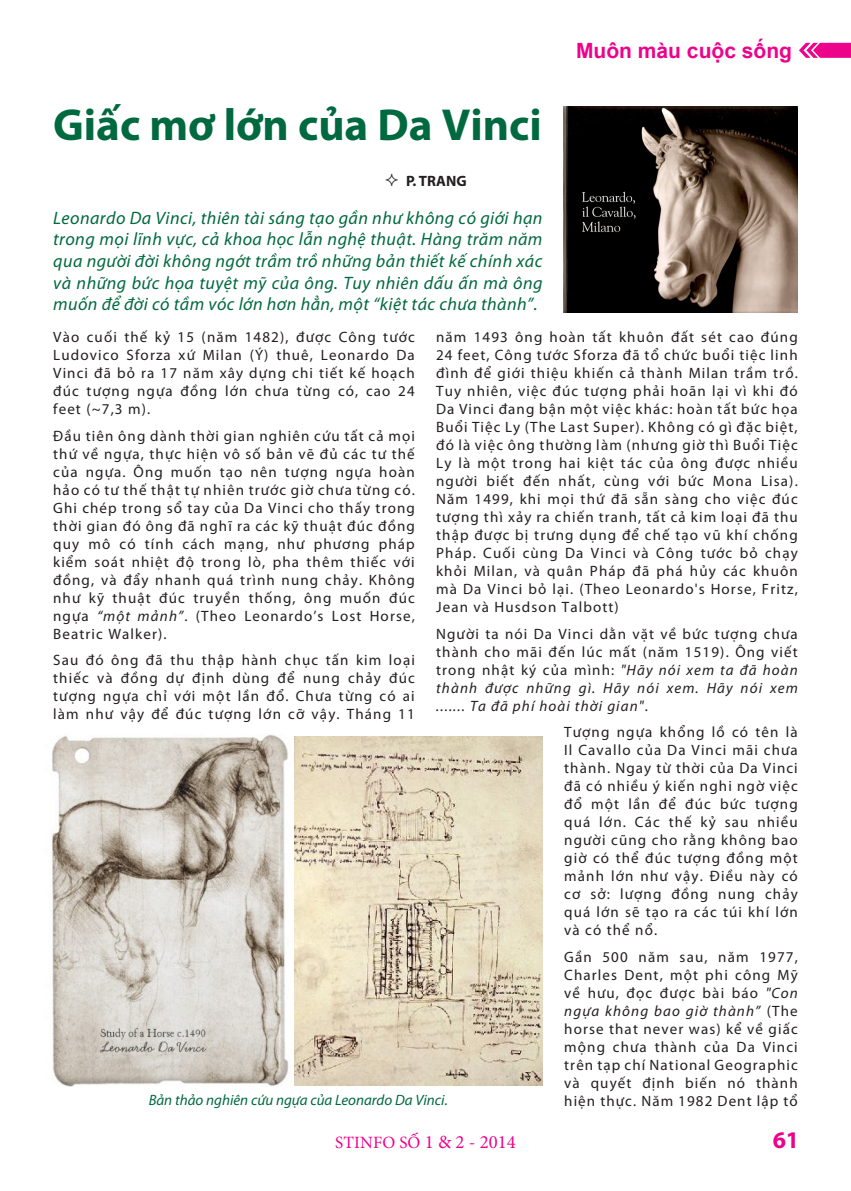
<style>
.page{position:relative;width:851px;height:1191px;background:#fff}
.page>*{position:absolute;margin:0;border:0;box-sizing:border-box;transform-origin:0 0}
.t1{font:700 45px "Myriad Pro";color:#00693f}
.t2{font:700 24px "Myriad Pro";color:#ed028c}
.t3{font:700 21px "Arial";color:#ed028c}
.t4{font:italic 18px/21.6px "Myriad Pro";letter-spacing:.025em;color:#00693f;text-align:justify}
.t5{font:17.25px "Minion Pro";letter-spacing:.01em;color:#ed028c}
.t6{font:15px/18px "Myriad Pro";letter-spacing:.075em;color:#231f20;text-align:justify}
.t7{font:italic 15px "Myriad Pro";color:#00693f}
.Tacgia{font:700 15px "Myriad Pro";color:#231f20}
.s1{font-style:italic}
.s2{font-size:18.75px}
</style>
<div class="page">
<svg style="left:799px;top:43px;width:51px;height:15px"></svg>
<img style="left:563px;top:106px;width:234px;height:206px">
<img style="left:52px;top:734px;width:237px;height:352px">
<img style="left:295px;top:736px;width:247px;height:349px">
<h3 class="t3" style="left:576px;top:37px;width:217px">Muôn màu cuộc sống</h3>
<p class="t1" style="left:53px;top:96px;width:490px">Giấc mơ lớn của Da Vinci</p>
<p class="Tacgia" style="left:406px;top:171px;width:62px">P. TRANG</p>
<p class="t4" style="left:53px;top:207px;width:491px">Leonardo Da Vinci, thiên tài sáng tạo gần như không có giới hạn trong mọi lĩnh vực, cả khoa học lẫn nghệ thuật. Hàng trăm năm qua người đời không ngớt trầm trồ những bản thiết kế chính xác và những bức họa tuyệt mỹ của ông. Tuy nhiên dấu ấn mà ông muốn để đời có tầm vóc lớn hơn hẳn, một “kiệt tác chưa thành”.</p>
<p class="t6" style="left:436px;top:328px;width:363px">năm 1493 ông hoàn tất khuôn đất sét cao đúng 24 feet, Công tước Sforza đã tổ chức buổi tiệc linh đình để giới thiệu khiến cả thành Milan trầm trồ.<br>Tuy nhiên, việc đúc tượng phải hoãn lại vì khi đó Da Vinci đang bận một việc khác: hoàn tất bức họa Buổi Tiệc Ly (The Last Super). Không có gì đặc biệt, đó là việc ông thường làm (nhưng giờ thì Buổi Tiệc Ly là một trong hai kiệt tác của ông được nhiều người biết đến nhất, cùng với bức Mona Lisa).<br>Năm 1499, khi mọi thứ đã sẵn sàng cho việc đúc tượng thì xảy ra chiến tranh, tất cả kim loại đã thu thập được bị trưng dụng để chế tạo vũ khí chống Pháp. Cuối cùng Da Vinci và Công tước bỏ chạy khỏi Milan, và quân Pháp đã phá hủy các khuôn mà Da Vinci bỏ lại. (Theo Leonardo's Horse, Fritz, Jean và Husdson Talbott)</p>
<p class="t6" style="left:436px;top:624px;width:363px">Người ta nói Da Vinci dằn vặt về bức tượng chưa thành cho mãi đến lúc mất (năm 1519). Ông viết trong nhật ký của mình: <span class="s1">"Hãy nói xem ta đã hoàn thành được những gì. Hãy nói xem. Hãy nói xem ....... Ta đã phí hoài thời gian"</span>.</p>
<p class="t6" style="left:564px;top:723px;width:235px">Tượng ngựa khổng lồ có tên là Il Cavallo của Da Vinci mãi chưa thành. Ngay từ thời của Da Vinci đã có nhiều ý kiến nghi ngờ việc đổ một lần để đúc bức tượng quá lớn. Các thế kỷ sau nhiều người cũng cho rằng không bao giờ có thể đúc tượng đồng một mảnh lớn như vậy. Điều này có cơ sở: lượng đồng nung chảy quá lớn sẽ tạo ra các túi khí lớn và có thể nổ.</p>
<p class="t6" style="left:564px;top:947px;width:235px">Gần 500 năm sau, năm 1977, Charles Dent, một phi công Mỹ về hưu, đọc được bài báo <span class="s1">"Con ngựa không bao giờ thành”</span> (The horse that never was) kể về giấc mộng chưa thành của Da Vinci trên tạp chí National Geographic và quyết định biến nó thành</p>
<p class="t7" style="left:149px;top:1091px;width:300px">Bản thảo nghiên cứu ngựa của Leonardo Da Vinci.</p>
<p class="t6" style="left:564px;top:1091px;width:235px">hiện thực. Năm 1982 Dent lập tổ</p>
<p class="t2" style="left:772px;top:1124px;width:28px">61</p>
<p class="t6" style="left:53px;top:328px;width:363px">Vào cuối thế kỷ 15 (năm 1482), được Công tước Ludovico Sforza xứ Milan (Ý) thuê, Leonardo Da Vinci đã bỏ ra 17 năm xây dựng chi tiết kế hoạch đúc tượng ngựa đồng lớn chưa từng có, cao 24 feet (~7,3 m).</p>
<p class="t6" style="left:53px;top:426px;width:363px">Đầu tiên ông dành thời gian nghiên cứu tất cả mọi thứ về ngựa, thực hiện vô số bản vẽ đủ các tư thế của ngựa. Ông muốn tạo nên tượng ngựa hoàn hảo có tư thế thật tự nhiên trước giờ chưa từng có.<br>Ghi chép trong sổ tay của Da Vinci cho thấy trong thời gian đó ông đã nghĩ ra các kỹ thuật đúc đồng quy mô có tính cách mạng, như phương pháp kiểm soát nhiệt độ trong lò, pha thêm thiếc với đồng, và đẩy nhanh quá trình nung chảy. Không như kỹ thuật đúc truyền thống, ông muốn đúc ngựa <span class="s1">“một mảnh”</span>. (Theo Leonardo’s Lost Horse, Beatric Walker).</p>
<p class="t6" style="left:53px;top:651px;width:363px">Sau đó ông đã thu thập hành chục tấn kim loại thiếc và đồng dự định dùng để nung chảy đúc tượng ngựa chỉ với một lần đổ. Chưa từng có ai làm như vậy để đúc tượng lớn cỡ vậy. Tháng 11</p>
<p class="t5" style="left:335px;top:1131px;width:182px">STINFO SỐ <span class="s2">1 &amp; 2 - 2014</span></p>
</div>
